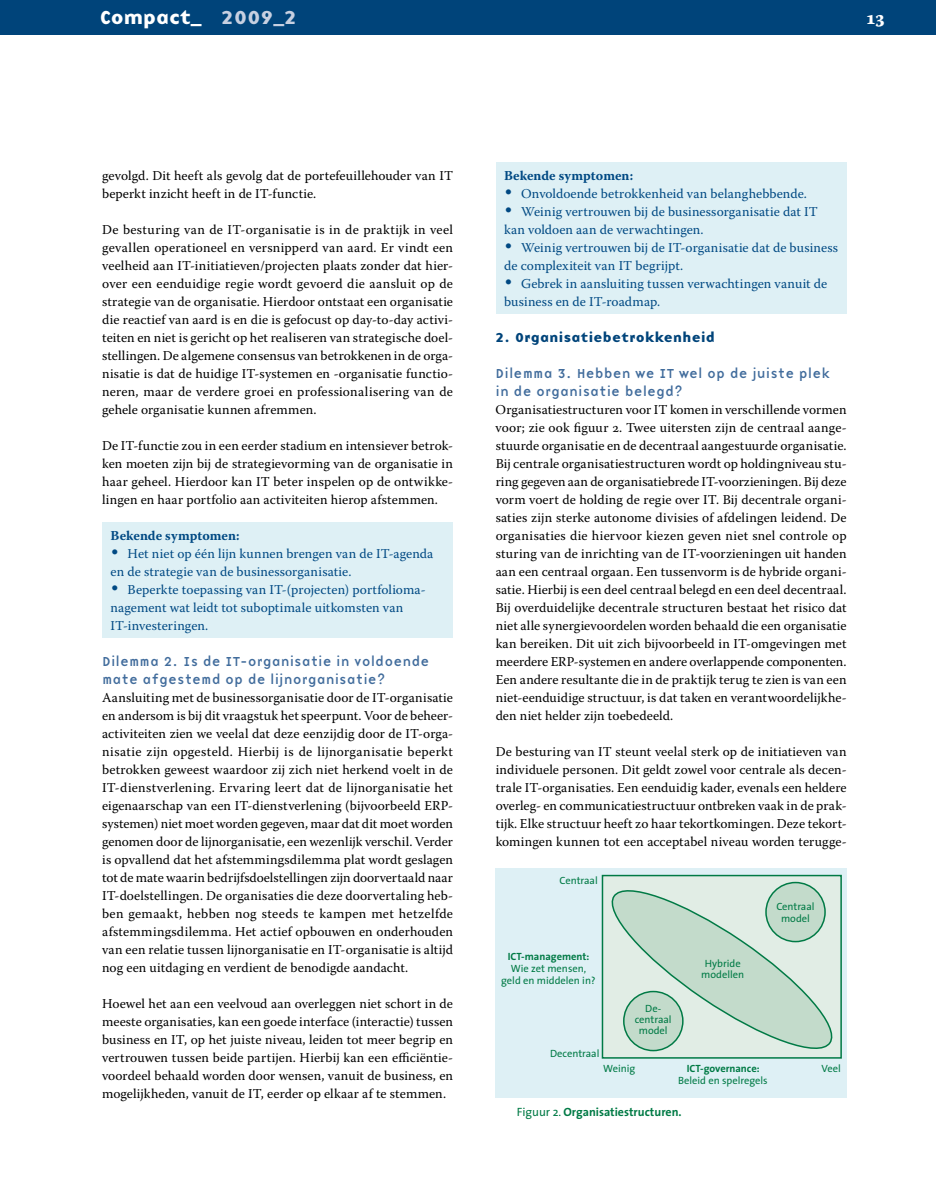
<style>
.page{position:relative;width:936px;height:1191px;background:#fff}
.page>*{position:absolute;margin:0;border:0;box-sizing:border-box;transform-origin:0 0}
.t1{font:19.5px "Base Nine B";color:#fff}
.t2{font:19.5px "Warnock Pro Bold Capt";color:#fff}
.t3{font:13.5px/18px "Warnock Pro";letter-spacing:.005em;color:#000;text-align:justify}
.t4{font:13.5px/18px "Warnock Pro";letter-spacing:.005em;color:#004983}
.t5{font:13.5px/18px "Base Nine";color:#416c9c}
.t6{font:700 13.5px "Warnock Pro";color:#004983}
.t7{font:13.5px "Base Nine B";letter-spacing:.025em;color:#00447a}
.t8{font:700 12px "The Sans";color:#007a45}
.t9{font:10.5px/11.2px "The Sans";color:#007a45;text-align:center}
.t10{font:700 10.5px "The Sans";color:#007a45}
.s1{color:#c7d0e1}
.s2{font-family:"The Sans Caps";font-size:21px}
.s3{font-weight:400}
</style>
<div class="page">
<div style="left:0;top:0;width:935px;height:34px;background:#00447a"></div>
<div style="left:495px;top:162px;width:351px;height:152px;background:#def0f5"></div>
<div style="left:102px;top:522px;width:351px;height:115px;background:#def0f5"></div>
<div style="left:495px;top:868px;width:351px;height:230px;background:#def0f5"></div>
<div style="left:601px;top:874px;width:240px;height:184px;border:2px solid #007a45"></div>
<svg style="left:603px;top:880px;width:237px;height:179px"></svg>
<h1 class="t1" style="left:100px;top:2px;width:199px">Compact_ <span class="s1">2009_2</span></h1>
<h1 class="t2" style="left:866px;top:6px;width:20px">13</h1>
<p class="t3" style="left:102px;top:166px;width:352px">gevolgd. Dit heeft als gevolg dat de portefeuillehouder van IT beperkt inzicht heeft in de IT-functie.</p>
<p class="t3" style="left:102px;top:220px;width:352px">De besturing van de IT-organisatie is in de praktijk in veel gevallen operationeel en versnipperd van aard. Er vindt een veelheid aan IT-initiatieven/projecten plaats zonder dat hier&shy;over een eenduidige regie wordt gevoerd die aansluit op de strategie van de organisatie. Hierdoor ontstaat een organisatie die reactief van aard is en die is gefocust op day-to-day activi&shy;teiten en niet is gericht op het realiseren van strategische doel&shy;stellingen. De algemene consensus van betrokkenen in de orga&shy;nisatie is dat de huidige IT-systemen en -organisatie functio&shy;neren, maar de verdere groei en professionalisering van de gehele organisatie kunnen afremmen.</p>
<p class="t3" style="left:102px;top:436px;width:352px">De IT-functie zou in een eerder stadium en intensiever betrok&shy;ken moeten zijn bij de strategievorming van de organisatie in haar geheel. Hierdoor kan IT beter inspelen op de ontwikke&shy;lingen en haar portfolio aan activiteiten hierop afstemmen.</p>
<p class="t6" style="left:111px;top:527px;width:130px">Bekende symptomen:</p>
<p class="t4" style="left:111px;top:544px;width:324px"><span class="s2">•</span> Het niet op één lijn kunnen brengen van de IT-agenda en de strategie van de businessorganisatie.</p>
<p class="t4" style="left:111px;top:580px;width:316px"><span class="s2">•</span> Beperkte toepassing van IT-(projecten) portfolioma&shy;nagement wat leidt tot suboptimale uitkomsten van<br>IT-investeringen.</p>
<p class="t5" style="left:102px;top:652px;width:329px">Dilemma 2. Is de IT-organisatie in voldoende mate afgestemd op de lijnorganisatie?</p>
<p class="t3" style="left:102px;top:688px;width:352px">Aansluiting met de businessorganisatie door de IT-organisatie en andersom is bij dit vraagstuk het speerpunt. Voor de beheer&shy;activiteiten zien we veelal dat deze eenzijdig door de IT-orga&shy;nisatie zijn opgesteld. Hierbij is de lijnorganisatie beperkt betrokken geweest waardoor zij zich niet herkend voelt in de IT-dienstverlening. Ervaring leert dat de lijnorganisatie het eigenaarschap van een IT-dienstverlening (bijvoorbeeld ERP&shy;systemen) niet moet worden gegeven, maar dat dit moet worden genomen door de lijnorganisatie, een wezenlijk verschil. Verder is opvallend dat het afstemmingsdilemma plat wordt geslagen tot de mate waarin bedrijfsdoelstellingen zijn doorvertaald naar IT-doelstellingen. De organisaties die deze doorvertaling heb&shy;ben gemaakt, hebben nog steeds te kampen met hetzelfde afstemmingsdilemma. Het actief opbouwen en onderhouden van een relatie tussen lijnorganisatie en IT-organisatie is altijd nog een uitdaging en verdient de benodigde aandacht.</p>
<p class="t3" style="left:102px;top:994px;width:352px">Hoewel het aan een veelvoud aan overleggen niet schort in de meeste organisaties, kan een goede interface (interactie) tussen business en IT, op het juiste niveau, leiden tot meer begrip en vertrouwen tussen beide partijen. Hierbij kan een efficiëntie&shy;voordeel behaald worden door wensen, vanuit de business, en mogelijkheden, vanuit de IT, eerder op elkaar af te stemmen.</p>
<p class="t9" style="left:634px;top:1002px;width:38px">De&shy;centraal model</p>
<p class="t6" style="left:504px;top:167px;width:130px">Bekende symptomen:</p>
<p class="t4" style="left:504px;top:184px;width:304px"><span class="s2">•</span> Onvoldoende betrokkenheid van belanghebbende.</p>
<p class="t4" style="left:504px;top:202px;width:315px"><span class="s2">•</span> Weinig vertrouwen bij de businessorganisatie dat IT kan voldoen aan de verwachtingen.</p>
<p class="t4" style="left:504px;top:238px;width:335px"><span class="s2">•</span> Weinig vertrouwen bij de IT-organisatie dat de business de complexiteit van IT begrijpt.</p>
<p class="t4" style="left:504px;top:274px;width:325px"><span class="s2">•</span> Gebrek in aansluiting tussen verwachtingen vanuit de business en de IT-roadmap.</p>
<p class="t7" style="left:495px;top:327px;width:221px">2. Organisatiebetrokkenheid</p>
<p class="t5" style="left:495px;top:364px;width:336px">Dilemma 3. Hebben we IT wel op de juiste plek in de organisatie belegd?</p>
<p class="t3" style="left:495px;top:400px;width:352px">Organisatiestructuren voor IT komen in verschillende vormen voor; zie ook figuur 2. Twee uitersten zijn de centraal aange&shy;stuurde organisatie en de decentraal aangestuurde organisatie.<br>Bij centrale organisatiestructuren wordt op holdingniveau stu&shy;ring gegeven aan de organisatiebrede IT-voorzieningen. Bij deze vorm voert de holding de regie over IT. Bij decentrale organi&shy;saties zijn sterke autonome divisies of afdelingen leidend. De organisaties die hiervoor kiezen geven niet snel controle op sturing van de inrichting van de IT-voorzieningen uit handen aan een centraal orgaan. Een tussenvorm is de hybride organi&shy;satie. Hierbij is een deel centraal belegd en een deel decentraal.<br>Bij overduidelijke decentrale structuren bestaat het risico dat niet alle synergievoordelen worden behaald die een organisatie kan bereiken. Dit uit zich bijvoorbeeld in IT-omgevingen met meerdere ERP-systemen en andere overlappende componenten.<br>Een andere resultante die in de praktijk terug te zien is van een niet-eenduidige structuur, is dat taken en verantwoordelijkhe&shy;den niet helder zijn toebedeeld.</p>
<p class="t3" style="left:495px;top:742px;width:352px">De besturing van IT steunt veelal sterk op de initiatieven van individuele personen. Dit geldt zowel voor centrale als decen&shy;trale IT-organisaties. Een eenduidig kader, evenals een heldere overleg- en communicatiestructuur ontbreken vaak in de prak&shy;tijk. Elke structuur heeft zo haar tekortkomingen. Deze tekort&shy;komingen kunnen tot een acceptabel niveau worden terugge-</p>
<p class="t9" style="left:559px;top:874px;width:40px">Centraal</p>
<p class="t9" style="left:776px;top:901px;width:40px">Centraal model</p>
<p class="t10" style="left:507px;top:947px;width:83px">ICT-management:</p>
<p class="t9" style="left:501px;top:962px;width:96px;line-height:12px">Wie zet mensen, geld en middelen in?</p>
<p class="t9" style="left:701px;top:957px;width:44px">Hybride modellen</p>
<p class="t9" style="left:550px;top:1047px;width:51px">Decentraal</p>
<p class="t9" style="left:603px;top:1063px;width:34px">Weinig</p>
<p class="t9" style="left:821px;top:1063px;width:21px">Veel</p>
<p class="t10" style="left:686px;top:1060px;width:74px">ICT-governance:</p>
<p class="t9" style="left:678px;top:1075px;width:91px">Beleid en spelregels</p>
<p class="t8" style="left:517px;top:1102px;width:166px"><span class="s3">Figuur 2.</span> Organisatiestructuren.</p>
</div>
